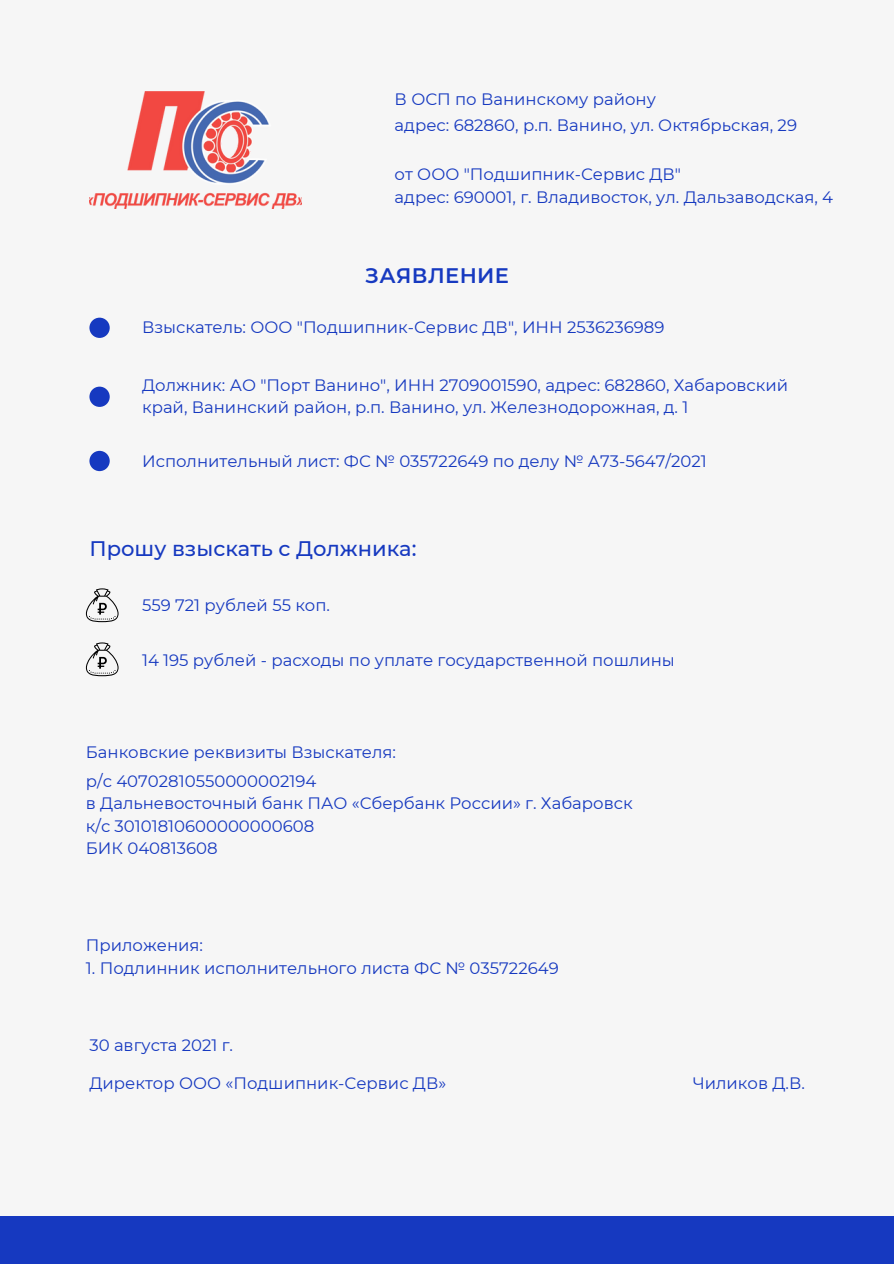
<style>
.page{position:relative;width:894px;height:1264px;background:#fff}
.page>*{position:absolute;margin:0;border:0;box-sizing:border-box;transform-origin:0 0}
.t1{font:500 21px "Montserrat";color:#1639c0}
.t2{font:600 21px "Montserrat";letter-spacing:.02em;color:#1639c0}
.t3{font:16.5px/22.5px "Montserrat";color:#1639c0}
</style>
<div class="page">
<div style="left:0;top:0;width:893px;height:1263px;background:#f6f6f6"></div>
<div style="left:0;top:1216px;width:893px;height:47px;background:#1639c0"></div>
<img style="left:89px;top:91px;width:212px;height:118px">
<div style="left:89px;top:318px;width:21px;height:20px;background:#1639c0;border-radius:50%"></div>
<div style="left:89px;top:386px;width:21px;height:21px;background:#1639c0;border-radius:50%"></div>
<div style="left:89px;top:451px;width:21px;height:20px;background:#1639c0;border-radius:50%"></div>
<svg style="left:86px;top:588px;width:32px;height:34px"></svg>
<svg style="left:86px;top:642px;width:32px;height:34px"></svg>
<p class="t3" style="left:394px;top:87px;width:263px">В ОСП по Ванинскому району</p>
<p class="t3" style="left:394px;top:113px;width:404px">адрес: 682860, р.п. Ванино, ул. Октябрьская, 29</p>
<p class="t3" style="left:394px;top:163px;width:288px">от ООО "Подшипник-Сервис ДВ"</p>
<p class="t3" style="left:394px;top:185px;width:440px">адрес: 690001, г. Владивосток, ул. Дальзаводская, 4</p>
<p class="t2" style="left:365px;top:262px;width:145px">ЗАЯВЛЕНИЕ</p>
<p class="t3" style="left:142px;top:316px;width:524px">Взыскатель: ООО "Подшипник-Сервис ДВ", ИНН 2536236989</p>
<p class="t3" style="left:142px;top:374px;width:647px">Должник: АО "Порт Ванино", ИНН 2709001590, адрес: 682860, Хабаровский край, Ванинский район, р.п. Ванино, ул. Железнодорожная, д. 1</p>
<p class="t3" style="left:142px;top:449px;width:566px">Исполнительный лист: ФС № 035722649 по делу № А73-5647/2021</p>
<p class="t1" style="left:89px;top:535px;width:328px">Прошу взыскать с Должника:</p>
<p class="t3" style="left:142px;top:593px;width:189px">559 721 рублей 55 коп.</p>
<p class="t3" style="left:142px;top:649px;width:534px">14 195 рублей - расходы по уплате государственной пошлины</p>
<p class="t3" style="left:86px;top:741px;width:311px">Банковские реквизиты Взыскателя:</p>
<p class="t3" style="left:86px;top:769px;width:232px">р/с 40702810550000002194</p>
<p class="t3" style="left:86px;top:792px;width:548px">в Дальневосточный банк ПАО «Сбербанк России» г. Хабаровск</p>
<p class="t3" style="left:86px;top:814px;width:230px">к/с 30101810600000000608</p>
<p class="t3" style="left:86px;top:837px;width:133px">БИК 040813608</p>
<p class="t3" style="left:86px;top:934px;width:119px">Приложения:</p>
<p class="t3" style="left:86px;top:956px;width:474px">1. Подлинник исполнительного листа ФС № 035722649</p>
<p class="t3" style="left:89px;top:1033px;width:145px">30 августа 2021 г.</p>
<p class="t3" style="left:89px;top:1071px;width:358px">Директор ООО «Подшипник-Сервис ДВ»</p>
<p class="t3" style="left:692px;top:1071px;width:114px">Чиликов Д.В.</p>
</div>
